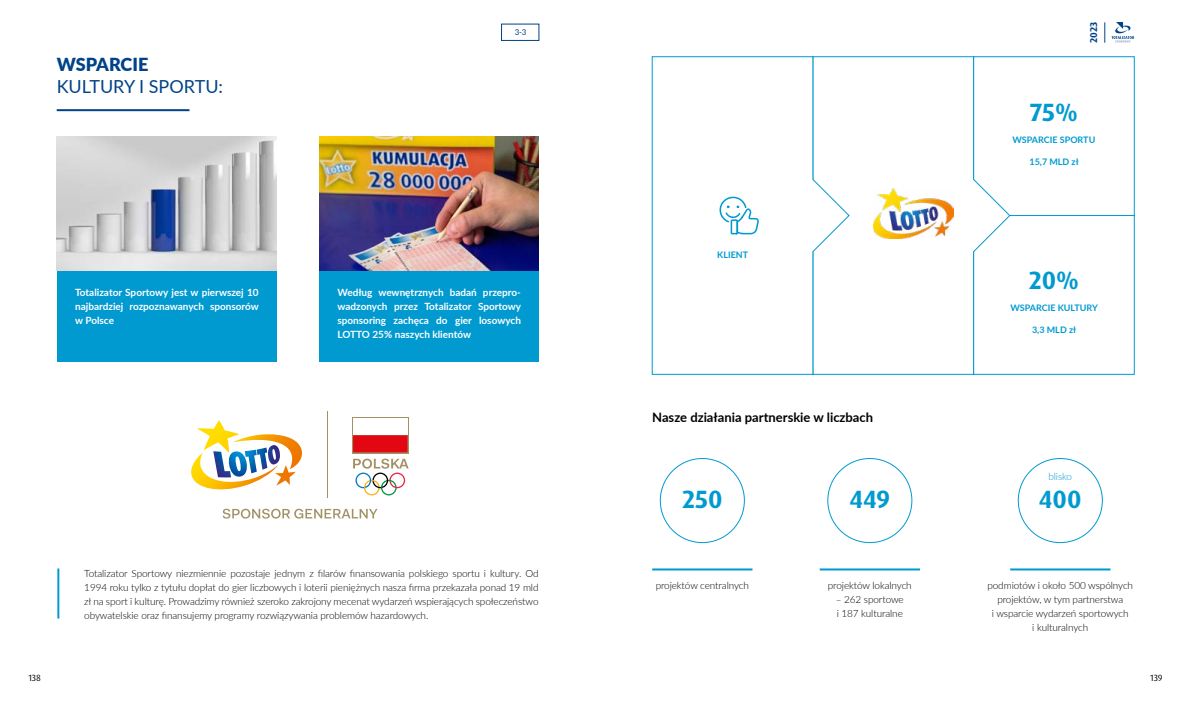
<style>
.page{position:relative;width:1191px;height:709px;background:#fff}
.page>*{position:absolute;margin:0;border:0;box-sizing:border-box;transform-origin:0 0}
.t1{font:700 25px "Dax Pro";color:#009ad1}
.t2{font:18px "Lato";color:#004388}
.t3{font:900 18px "Lato";color:#004388}
.t4{font:700 13px "Lato";color:#000}
.t5{font:300 10px/14px "Lato";letter-spacing:-.01em;color:#000}
.t6{font:700 10px/14px "Lato";color:#fff;text-align:justify}
.t7{font:300 10px "Lato";letter-spacing:-.01em;color:#009ad1}
.t8{font:700 9.9px "Dax Pro";color:#004388}
.t9{font:700 9px "Lato";color:#009ad1}
.t10{font:9px "Dax Pro";color:#000}
.t11{font:8px "Lato";color:#004388}
</style>
<div class="page">
<div style="left:57px;top:268px;width:219px;height:93px;background:#009ad1"></div>
<div style="left:320px;top:268px;width:219px;height:93px;background:#009ad1"></div>
<hr style="left:57px;top:109px;width:132px;height:2px;background:#004388">
<hr style="left:327px;top:411px;width:1px;height:87px;background:#a29165">
<svg style="left:352px;top:417px;width:56px;height:36px"></svg>
<div style="left:353px;top:418px;width:54px;height:17px;background:#fff"></div>
<div style="left:353px;top:435px;width:54px;height:17px;background:#e30613"></div>
<svg style="left:353px;top:458px;width:55px;height:37px"></svg>
<svg style="left:223px;top:509px;width:154px;height:9px"></svg>
<svg style="left:191px;top:420px;width:111px;height:70px"></svg>
<hr style="left:57px;top:568px;width:2px;height:50px;background:#009ad1">
<hr style="left:652px;top:568px;width:100px;height:2px;background:#009ad1">
<hr style="left:819px;top:568px;width:101px;height:2px;background:#009ad1">
<hr style="left:1010px;top:568px;width:100px;height:2px;background:#009ad1">
<svg style="left:1111px;top:22px;width:23px;height:21px"></svg>
<svg style="left:1104px;top:22px;width:1px;height:21px"></svg>
<div style="left:973px;top:56px;width:161px;height:160px;background:#fff;border:1px solid #009ad1"></div>
<div style="left:973px;top:215px;width:161px;height:160px;background:#fff;border:1px solid #009ad1"></div>
<svg style="left:850px;top:56px;width:161px;height:319px"></svg>
<svg style="left:651px;top:56px;width:199px;height:319px"></svg>
<img style="left:873px;top:188px;width:81px;height:51px">
<svg style="left:719px;top:196px;width:40px;height:38px"></svg>
<div style="left:501px;top:24px;width:38px;height:17px;border:1px solid #004388"></div>
<img style="left:57px;top:137px;width:219px;height:134px">
<img style="left:320px;top:137px;width:219px;height:134px">
<h2 class="t3" style="left:57px;top:51px;width:93px">WSPARCIE</h2>
<h2 class="t2" style="left:57px;top:73px;width:168px">KULTURY I SPORTU:</h2>
<p class="t11" style="left:515px;top:26px;width:13px">3-3</p>
<p class="t6" style="left:75px;top:285px;width:185px">Totalizator Sportowy jest w pierwszej 10 najbardziej rozpoznawanych sponsorów w Polsce</p>
<p class="t6" style="left:337px;top:285px;width:185px">Według wewnętrznych badań przepro&shy;wadzonych przez Totalizator Sportowy sponsoring zachęca do gier losowych LOTTO 25% naszych klientów</p>
<p class="t5" style="left:84px;top:565px;width:456px;text-align:justify">Totalizator Sportowy niezmiennie pozostaje jednym z filarów finansowania polskiego sportu i kultury. Od 1994 roku tylko z tytułu dopłat do gier liczbowych i loterii pieniężnych nasza firma przekazała ponad 19 mld zł na sport i kulturę. Prowadzimy również szeroko zakrojony mecenat wydarzeń wspierających społeczeństwo obywatelskie oraz finansujemy programy rozwiązywania problemów hazardowych.</p>
<p class="t8" style="left:1087px;top:43px;width:23px;rotate:-90deg">2023</p>
<h1 class="t1" style="left:1030px;top:96px;width:49px">75%</h1>
<p class="t9" style="left:1012px;top:133px;width:84px">WSPARCIE SPORTU</p>
<p class="t9" style="left:717px;top:248px;width:33px">KLIENT</p>
<h3 class="t4" style="left:652px;top:408px;width:222px">Nasze działania partnerskie w liczbach</h3>
<p class="t9" style="left:1029px;top:155px;width:51px">15,7 MLD zł</p>
<h1 class="t1" style="left:1029px;top:264px;width:51px">20%</h1>
<p class="t9" style="left:1010px;top:300px;width:89px">WSPARCIE KULTURY</p>
<p class="t9" style="left:1032px;top:322px;width:46px">3,3 MLD zł</p>
<p class="t7" style="left:1048px;top:469px;width:25px">blisko</p>
<h1 class="t1" style="left:682px;top:483px;width:42px">250</h1>
<h1 class="t1" style="left:849px;top:483px;width:42px">449</h1>
<h1 class="t1" style="left:1039px;top:483px;width:44px">400</h1>
<p class="t5" style="left:655px;top:578px;width:95px">projektów centralnych</p>
<p class="t5" style="left:828px;top:578px;width:85px">projektów lokalnych</p>
<p class="t5" style="left:836px;top:592px;width:69px">– 262 sportowe i 187 kulturalne</p>
<p class="t5" style="left:987px;top:578px;width:147px;text-align:center">podmiotów i około 500 wspólnych projektów, w tym partnerstwa<br>i wsparcie wydarzeń sportowych<br>i kulturalnych</p>
<p class="t10" style="left:28px;top:671px;width:14px">138</p>
<p class="t10" style="left:1150px;top:671px;width:14px">139</p>
</div>
